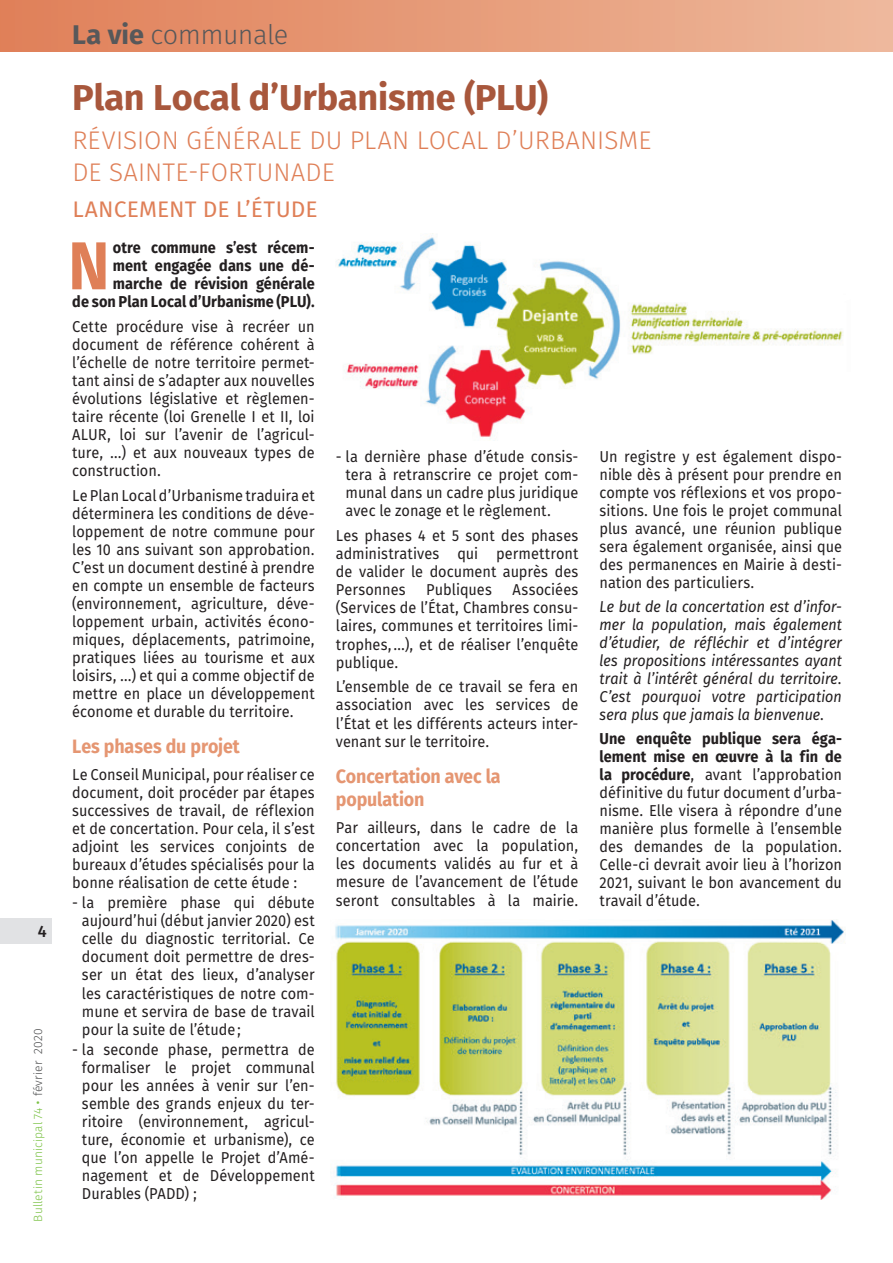
<style>
.page{position:relative;width:893px;height:1263px;background:#fff}
.page>*{position:absolute;margin:0;border:0;box-sizing:border-box;transform-origin:0 0}
.t1{font:700 67.65px "Fira Sans OT";color:#df7f57;scale:.92 1}
.t2{font:700 36px "Fira Sans OT";letter-spacing:-.005em;color:#a8573c}
.t3{font:27px "Fira Sans OT Light";letter-spacing:-.015em;color:#57585a}
.t4{font:25.5px/31.5px "Fira Sans OT Light";letter-spacing:.01em;color:#df7f57}
.t5{font:22.5px "Fira Sans OT";letter-spacing:.01em;color:#df7f57}
.t6{font:700 19.35px/23.4px "Fira Sans OT";letter-spacing:-.005em;color:#e59672;scale:.92 1}
.t7{font:16.5px "Fira Sans OT Medium";color:#231f20}
.t8{font:15.75px/18px "Fira Sans OT";color:#231f20;text-align:justify;scale:.92 1}
.t9{font:italic 15.75px/18px "Fira Sans OT";color:#231f20;text-align:justify;scale:.92 1}
.t10{font:700 15.75px/18px "Fira Sans OT";letter-spacing:.005em;color:#231f20;text-align:right;scale:.92 1}
.t11{font:12px "Fira Sans OT Light";letter-spacing:.01em;color:#79c142}
.s1{color:#4b4c4d}
.s2{font-family:"Fira Sans OT";font-weight:700}
.s3{font-weight:700}
</style>
<div class="page">
<div style="left:0;top:918px;width:51px;height:26px;background:#e1e2e4"></div>
<div style="left:0;top:0;width:893px;height:51px;background:linear-gradient(to right,#e07f58,#eeb89b)"></div>
<img style="left:336px;top:237px;width:507px;height:200px">
<img style="left:335px;top:919px;width:511px;height:280px">
<p class="t7" style="left:38px;top:920px;width:10px">4</p>
<p class="t11" style="left:30px;top:1222px;width:195px;rotate:-90deg">Bulletin municipal 74 • <span class="s1">février 2020</span></p>
<h3 class="t3" style="left:72px;top:16px;width:218px"><span class="s2">La vie</span> communale</h3>
<h2 class="t2" style="left:72px;top:72px;width:477px">Plan Local d’Urbanisme (PLU)</h2>
<h3 class="t4" style="left:72px;top:127px;width:581px">RÉVISION GÉNÉRALE DU PLAN LOCAL D’URBANISME<br>DE SAINTE-FORTUNADE</h3>
<h3 class="t5" style="left:72px;top:193px;width:247px">LANCEMENT DE L’ÉTUDE</h3>
<p class="t10" style="left:72px;top:240px;width:265px">otre commune s’est récem-<br>ment engagée dans une dé&shy;marche de révision générale<br>de son Plan Local d’Urbanisme (PLU).</p>
<p class="t8" style="left:72px;top:318px;width:265px">Cette procédure vise à recréer un document de référence cohérent à l’échelle de notre territoire permet&shy;tant ainsi de s’adapter aux nouvelles évolutions législative et règlemen&shy;taire récente (loi Grenelle I et II, loi ALUR, loi sur l’avenir de l’agricul&shy;ture, …) et aux nouveaux types de construction.</p>
<p class="t8" style="left:72px;top:487px;width:265px">Le Plan Local d’Urbanisme traduira et déterminera les conditions de déve&shy;loppement de notre commune pour les 10 ans suivant son approbation.<br>C’est un document destiné à prendre en compte un ensemble de facteurs (environnement, agriculture, déve&shy;loppement urbain, activités écono&shy;miques, déplacements, patrimoine, pratiques liées au tourisme et aux loisirs, …) et qui a comme objectif de mettre en place un développement économe et durable du territoire.</p>
<p class="t6" style="left:72px;top:736px;width:184px">Les phases du projet</p>
<p class="t8" style="left:72px;top:766px;width:265px">Le Conseil Municipal, pour réaliser ce document, doit procéder par étapes successives de travail, de réflexion et de concertation. Pour cela, il s’est adjoint les services conjoints de bureaux d’études spécialisés pour la bonne réalisation de cette étude :</p>
<p class="t8" style="left:82px;top:895px;width:254px;text-indent:-10px">- la première phase qui débute aujourd’hui (début janvier 2020) est celle du diagnostic territorial. Ce document doit permettre de dres&shy;ser un état des lieux, d’analyser les caractéristiques de notre com&shy;mune et servira de base de travail pour la suite de l’étude;</p>
<p class="t8" style="left:82px;top:1041px;width:254px;text-indent:-10px">- la seconde phase, permettra de formaliser le projet communal pour les années à venir sur l’en&shy;semble des grands enjeux du ter&shy;ritoire (environnement, agricul&shy;ture, économie et urbanisme), ce que l’on appelle le Projet d’Amé&shy;nagement et de Développement Durables (PADD) ;</p>
<h1 class="t1" style="left:68px;top:218px;width:47px">N</h1>
<p class="t8" style="left:346px;top:448px;width:254px;text-indent:-10px">- la dernière phase d’étude consis&shy;tera à retranscrire ce projet com&shy;munal dans un cadre plus juridique avec le zonage et le règlement.</p>
<p class="t8" style="left:336px;top:527px;width:265px">Les phases 4 et 5 sont des phases administratives qui permettront de valider le document auprès des Personnes</p>
<p class="t8" style="left:336px;top:582px;width:265px;text-indent:177px">Associées (Services de l’État, Chambres consu&shy;laires, communes et territoires limi&shy;trophes,…), et de réaliser l’enquête publique.</p>
<p class="t8" style="left:336px;top:679px;width:265px">L’ensemble de ce travail se fera en association avec les services de l’État et les différents acteurs inter&shy;venant sur le territoire.</p>
<p class="t6" style="left:336px;top:766px;width:181px">Concertation avec la population</p>
<p class="t8" style="left:336px;top:819px;width:265px">Par ailleurs, dans le cadre de la concertation avec la population, les documents validés au fur et à mesure de l’avancement de l’étude seront consultables à la mairie.</p>
<p class="t8" style="left:426px;top:582px;width:73px">Publiques</p>
<p class="t8" style="left:600px;top:448px;width:265px">Un registre y est également dispo&shy;nible dès à présent pour prendre en compte vos réflexions et vos propo&shy;sitions. Une fois le projet communal plus avancé, une réunion publique sera également organisée, ainsi que des permanences en Mairie à desti&shy;nation des particuliers.</p>
<p class="t9" style="left:600px;top:599px;width:265px">Le but de la concertation est d’infor&shy;mer la population, mais également d’étudier, de réfléchir et d’intégrer les propositions intéressantes ayant trait à l’intérêt général du territoire.<br>C’est pourquoi votre participation sera plus que jamais la bienvenue.</p>
<p class="t8" style="left:600px;top:731px;width:265px"><span class="s3">Une enquête publique sera éga&shy;lement mise en œuvre à la fin de la procédure</span>, avant l’approbation définitive du futur document d’urba&shy;nisme. Elle visera à répondre d’une manière plus formelle à l’ensemble des demandes de la population.<br>Celle-ci devrait avoir lieu à l’horizon 2021, suivant le bon avancement du travail d’étude.</p>
</div>
